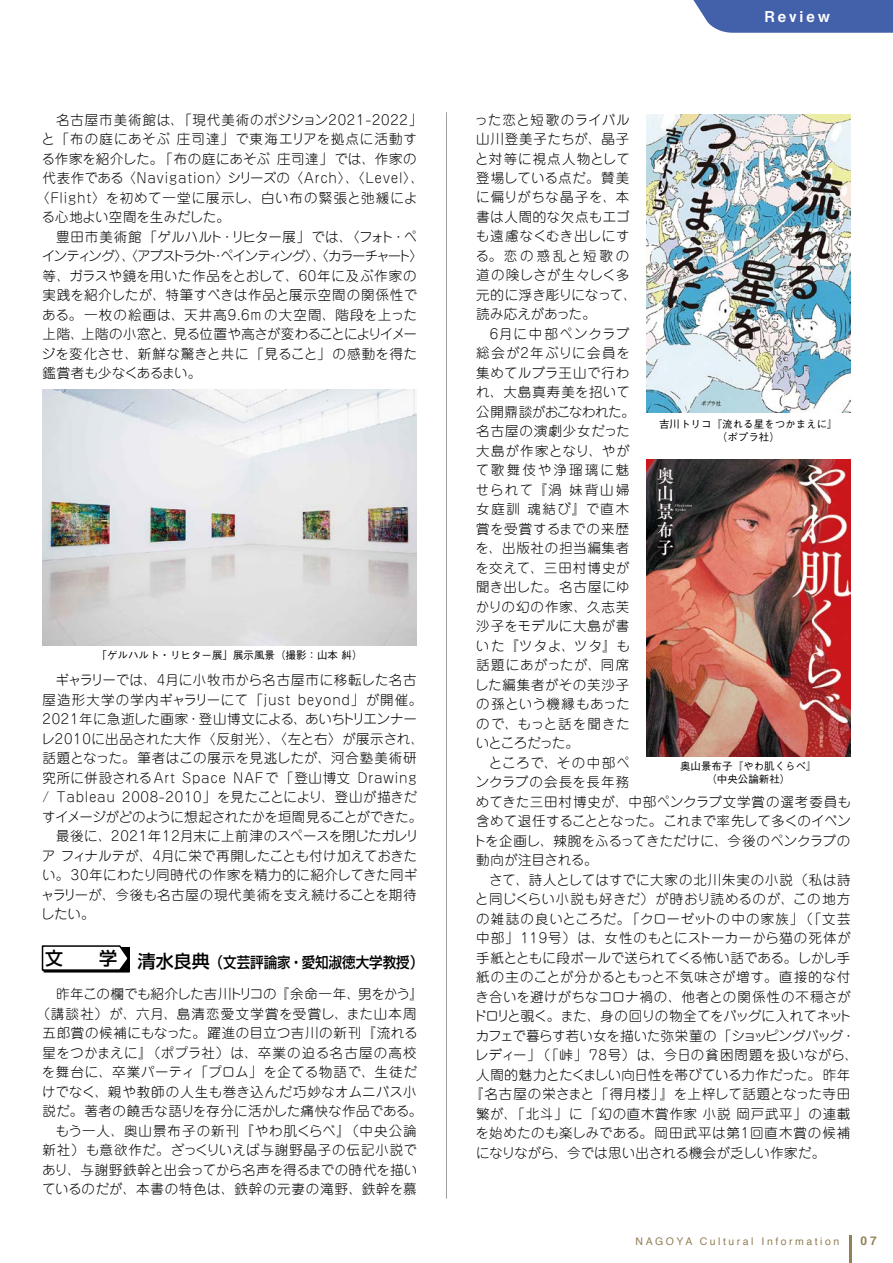
<style>
.page{position:relative;width:893px;height:1263px;background:#fff}
.page>*{position:absolute;margin:0;border:0;box-sizing:border-box;transform-origin:0 0}
.t1{font:500 15px "Shin Go Pr 5";color:#000;scale:.9 1}
.t2{font:15px "Midashi Go Pro MB31";letter-spacing:.19em;color:#fff}
.t3{font:300 13.5px/19.5px "Jun 101 Pro";letter-spacing:.03em;color:#000}
.t4{font:300 13.5px/19.5px "Jun 101 Pro";letter-spacing:.055em;color:#000}
.t5{font:300 13.5px "Jun 101 Pro";letter-spacing:.05em;color:#000}
.t6{font:300 13.5px/19.5px "Jun 101 Pro";letter-spacing:.01em;color:#000}
.t7{font:300 13.5px "Jun 101 Pro";letter-spacing:-.015em;color:#000}
.t8{font:300 13.5px "Jun 101 Pro";letter-spacing:-.03em;color:#000}
.t9{font:300 13.5px "Jun 101 Pro";letter-spacing:-.005em;color:#000}
.t10{font:300 13.5px "Jun 101 Pro";letter-spacing:.075em;color:#000}
.t11{font:300 13.5px "Jun 101 Pro";letter-spacing:-.01em;color:#000}
.t12{font:300 13.5px "Jun 101 Pro";letter-spacing:-.125em;color:#000}
.t13{font:300 13.5px "Jun 101 Pro";letter-spacing:.085em;color:#000}
.t14{font:300 13.5px "Jun 101 Pro";letter-spacing:-.02em;color:#000}
.t15{font:300 13.5px "Jun 101 Pro";letter-spacing:.09em;color:#000}
.t16{font:300 13.5px "Jun 101 Pro";letter-spacing:.065em;color:#000}
.t17{font:300 13.5px "Jun 101 Pro";letter-spacing:.06em;color:#000}
.t18{font:300 13.5px "Jun 101 Pro";color:#000}
.t19{font:700 12px "Helvetica";color:#938058}
.t20{font:500 10.5px/13.5px "Gothic BBB Pro";color:#000;text-align:center}
.t21{font:10.5px "Helvetica";letter-spacing:.24em;color:#938058}
.s1{font-size:18px}
</style>
<div class="page">
<hr style="left:446px;top:112px;width:1px;height:1087px;background:#9fa0a0">
<hr style="left:850px;top:1236px;width:2px;height:27px;background:#938058">
<svg style="left:693px;top:0;width:200px;height:33px;background:#4f6ab0"></svg>
<img style="left:43px;top:390px;width:374px;height:255px">
<div style="left:43px;top:947px;width:87px;height:25px;border:2px solid #000"></div>
<svg style="left:41px;top:945px;width:89px;height:26px"></svg>
<img style="left:646px;top:115px;width:204px;height:297px">
<img style="left:646px;top:459px;width:204px;height:298px">
<p class="t5" style="left:56px;top:109px;width:368px">名古屋市美術館は、「現代美術のポジション2021-2022」</p>
<p class="t10" style="left:42px;top:128px;width:377px">と「布の庭にあそぶ 庄司達」で東海エリアを拠点に活動す</p>
<p class="t3" style="left:42px;top:147px;width:377px">る作家を紹介した。「布の庭にあそぶ 庄司達」では、作家の</p>
<p class="t5" style="left:43px;top:167px;width:383px">代表作である〈Navigation〉シリーズの 〈Arch〉、〈Level〉、</p>
<p class="t4" style="left:36px;top:186px;width:383px">〈Flight〉を初めて一堂に展示し、白い布の緊張と弛緩によ</p>
<p class="t11" style="left:42px;top:206px;width:190px">る心地よい空間を生みだした。</p>
<p class="t6" style="left:56px;top:225px;width:363px">豊田市美術館「ゲルハルト・リヒター展」では、〈フォト・ペ</p>
<p class="t12" style="left:42px;top:245px;width:382px">インティング〉、〈アブストラクト・ペインティング〉、〈カラーチャート〉</p>
<p class="t3" style="left:43px;top:264px;width:376px">等、ガラスや鏡を用いた作品をとおして、60年に及ぶ作家の</p>
<p class="t3" style="left:43px;top:284px;width:376px">実践を紹介したが、特筆すべきは作品と展示空間の関係性で</p>
<p class="t13" style="left:42px;top:304px;width:376px">ある。一枚の絵画は、天井高9.6m の大空間、階段を上った</p>
<p class="t8" style="left:43px;top:323px;width:376px">上階、上階の小窓と、見る位置や高さが変わることによりイメー</p>
<p class="t3" style="left:42px;top:342px;width:377px">ジを変化させ、新鮮な驚きと共に「見ること」の感動を得た</p>
<p class="t7" style="left:43px;top:362px;width:160px">鑑賞者も少なくあるまい。</p>
<p class="t20" style="left:97px;top:647px;width:267px">「ゲルハルト・リヒター展」展示風景（撮影：山本 糾）</p>
<p class="t3" style="left:56px;top:669px;width:363px">ギャラリーでは、4月に小牧市から名古屋市に移転した名古</p>
<p class="t5" style="left:43px;top:689px;width:381px">屋造形大学の学内ギャラリーにて「just beyond」が開催。</p>
<p class="t3" style="left:43px;top:708px;width:376px">2021年に急逝した画家・登山博文による、あいちトリエンナー</p>
<p class="t3" style="left:41px;top:727px;width:385px">レ2010に出品された大作〈反射光〉、〈左と右〉が展示され、</p>
<p class="t3" style="left:43px;top:747px;width:376px">話題となった。筆者はこの展示を見逃したが、河合塾美術研</p>
<p class="t5" style="left:43px;top:767px;width:376px">究所に併設されるArt Space NAFで「登山博文 Drawing</p>
<p class="t5" style="left:43px;top:786px;width:376px">/ Tableau 2008-2010」を見たことにより、登山が描きだ</p>
<p class="t8" style="left:42px;top:806px;width:382px">すイメージがどのように想起されたかを垣間見ることができた。</p>
<p class="t3" style="left:56px;top:825px;width:364px">最後に、2021年12月末に上前津のスペースを閉じたガレリ</p>
<p class="t9" style="left:42px;top:845px;width:377px">ア フィナルテが、4月に栄で再開したことも付け加えておきた</p>
<p class="t3" style="left:42px;top:864px;width:377px">い。30年にわたり同時代の作家を精力的に紹介してきた同ギ</p>
<p class="t3" style="left:41px;top:883px;width:377px">ャラリーが、今後も名古屋の現代美術を支え続けることを期待</p>
<p class="t3" style="left:41px;top:903px;width:55px">したい。</p>
<p class="t1" style="left:45px;top:950px;width:421px"><sup>文　　学</sup> <span class="s1">清水良典</span>（文芸評論家・愛知淑徳大学教授）</p>
<p class="t11" style="left:56px;top:983px;width:369px">昨年この欄でも紹介した吉川トリコの『余命一年、男をかう』</p>
<p class="t15" style="left:37px;top:1003px;width:381px">（講談社）が、六月、島清恋愛文学賞を受賞し、また山本周</p>
<p class="t3" style="left:43px;top:1022px;width:377px">五郎賞の候補にもなった。躍進の目立つ吉川の新刊『流れる</p>
<p class="t3" style="left:43px;top:1041px;width:376px">星をつかまえに』（ポプラ社）は、卒業の迫る名古屋の高校</p>
<p class="t3" style="left:42px;top:1061px;width:376px">を舞台に、卒業パーティ「プロム」を企てる物語で、生徒だ</p>
<p class="t3" style="left:42px;top:1080px;width:376px">けでなく、親や教師の人生も巻き込んだ巧妙なオムニバス小</p>
<p class="t3" style="left:43px;top:1100px;width:381px">説だ。著者の饒舌な語りを存分に活かした痛快な作品である。</p>
<p class="t10" style="left:56px;top:1120px;width:363px">もう一人、奥山景布子の新刊『やわ肌くらべ』（中央公論</p>
<p class="t16" style="left:43px;top:1139px;width:376px">新社）も意欲作だ。ざっくりいえば与謝野晶子の伝記小説で</p>
<p class="t7" style="left:42px;top:1159px;width:377px">あり、与謝野鉄幹と出会ってから名声を得るまでの時代を描い</p>
<p class="t17" style="left:42px;top:1178px;width:376px">ているのだが、本書の特色は、鉄幹の元妻の滝野、鉄幹を慕</p>
<p class="t2" style="left:764px;top:5px;width:67px">Review</p>
<p class="t3" style="left:475px;top:108px;width:164px">った恋と短歌のライバル山川登美子たちが、晶子と対等に視点人物として登場している点だ。賛美に偏りがちな晶子を、本書は人間的な欠点もエゴも遠慮なくむき出しにする。恋の惑乱と短歌の道の険しさが生々しく多元的に浮き彫りになって、読み応えがあった。</p>
<p class="t4" style="left:475px;top:323px;width:162px;text-indent:15px">6月に中部ペンクラブ総会が2年ぶりに会員を集めてルブラ王山で行われ、大島真寿美を招いて公開鼎談がおこなわれた。名古屋の演劇少女だった大島が作家となり、やがて歌舞伎や浄瑠璃に魅せられて『渦 妹背山婦女庭訓 魂結び』で直木賞を受賞するまでの来歴を、出版社の担当編集者を交えて、三田村博史が聞き出した。名古屋にゆかりの幻の作家、久志芙沙子をモデルに大島が書いた『ツタよ、ツタ』も話題にあがったが、同席した編集者がその芙沙子の孫という機縁もあったので、もっと話を聞きたいところだった。</p>
<p class="t6" style="left:473px;top:751px;width:379px;text-indent:16px">ところで、その中部ペ<br>ンクラブの会長を長年務<br>めてきた三田村博史が、中部ペンクラブ文学賞の選考委員も含めて退任することとなった。これまで率先して多くのイベントを企画し、辣腕をふるってきただけに、今後のペンクラブの動向が注目される。</p>
<p class="t3" style="left:489px;top:868px;width:363px">さて、詩人としてはすでに大家の北川朱実の小説（私は詩</p>
<p class="t3" style="left:475px;top:888px;width:377px">と同じくらい小説も好きだ）が時おり読めるのが、この地方</p>
<p class="t3" style="left:476px;top:907px;width:376px">の雑誌の良いところだ。「クローゼットの中の家族」（「文芸</p>
<p class="t3" style="left:476px;top:927px;width:376px">中部」119号）は、女性のもとにストーカーから猫の死体が</p>
<p class="t9" style="left:476px;top:947px;width:376px">手紙とともに段ボールで送られてくる怖い話である。しかし手</p>
<p class="t5" style="left:476px;top:966px;width:376px">紙の主のことが分かるともっと不気味さが増す。直接的な付</p>
<p class="t3" style="left:475px;top:985px;width:377px">き合いを避けがちなコロナ禍の、他者との関係性の不穏さが</p>
<p class="t7" style="left:473px;top:1005px;width:380px">ドロリと覗く。また、身の回りの物全てをバッグに入れてネット</p>
<p class="t7" style="left:476px;top:1025px;width:381px">カフェで暮らす若い女を描いた弥栄菫の「ショッピングバッグ・</p>
<p class="t3" style="left:475px;top:1044px;width:385px">レディー」（「峠」78号）は、今日の貧困問題を扱いながら、</p>
<p class="t14" style="left:476px;top:1064px;width:376px">人間的魅力とたくましい向日性を帯びている力作だった。昨年</p>
<p class="t3" style="left:470px;top:1083px;width:382px">『名古屋の栄さまと「得月楼」』を上梓して話題となった寺田</p>
<p class="t5" style="left:476px;top:1103px;width:376px">繁が、「北斗」に「幻の直木賞作家 小説 岡戸武平」の連載</p>
<p class="t4" style="left:476px;top:1122px;width:376px">を始めたのも楽しみである。岡田武平は第1回直木賞の候補</p>
<p class="t18" style="left:476px;top:1142px;width:351px">になりながら、今では思い出される機会が乏しい作家だ。</p>
<p class="t20" style="left:659px;top:415px;width:180px">吉川トリコ『流れる星をつかまえに』（ポプラ社）</p>
<p class="t20" style="left:680px;top:758px;width:138px">奥山景布子『やわ肌くらべ』（中央公論新社）</p>
<p class="t21" style="left:636px;top:1233px;width:205px">NAGOYA Cultural Information</p>
<p class="t19" style="left:861px;top:1231px;width:18px">07</p>
</div>
